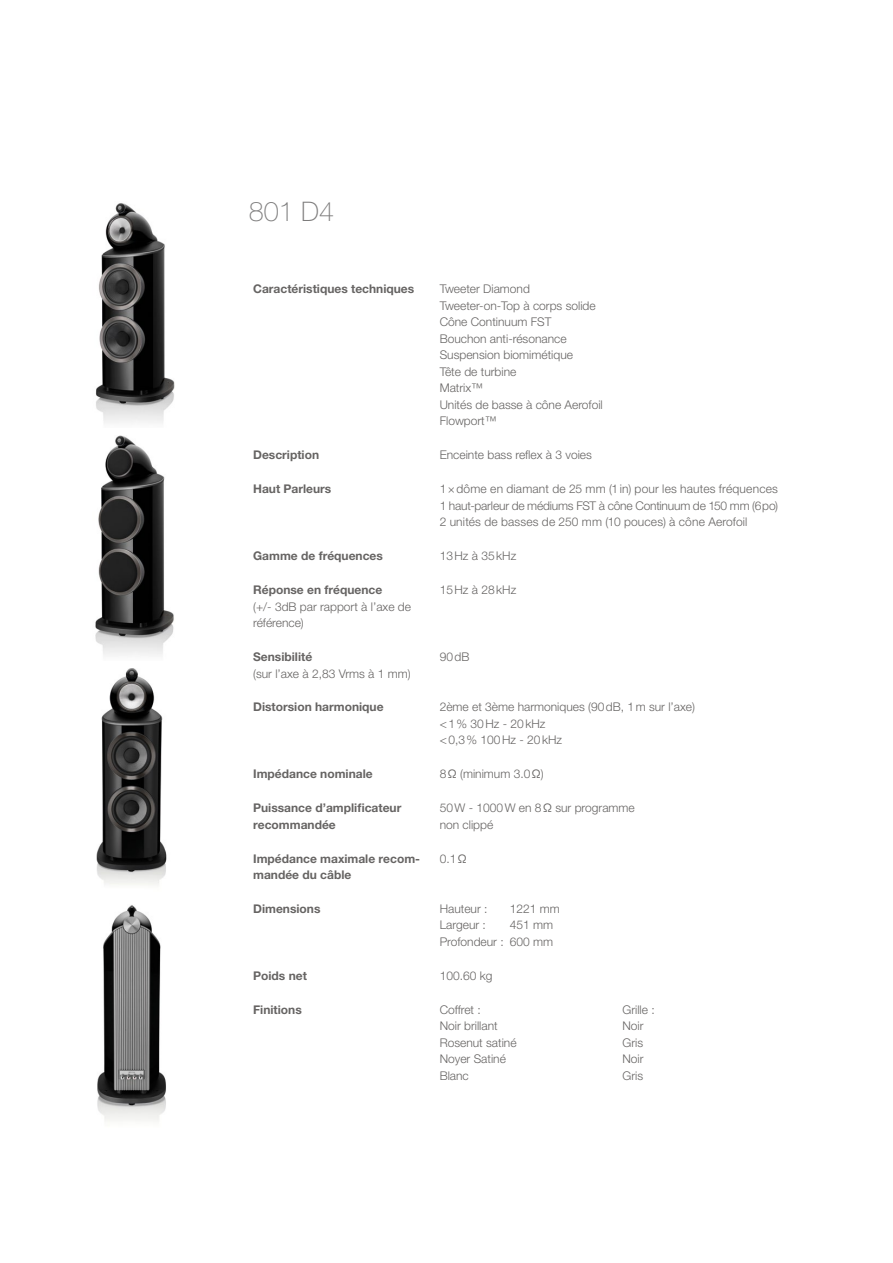
<style>
.page{position:relative;width:893px;height:1263px;background:#fff}
.page>*{position:absolute;margin:0;border:0;box-sizing:border-box;transform-origin:0 0}
.t1{font:100 27px "Helvetica Neue LTW1 G";color:#7d7c7c}
.t2{font:300 12px/16.5px "Helvetica Neue LT Pro";color:#666463}
.t3{font:700 12px/16.5px "Helvetica Neue LT Pro";color:#666463}
</style>
<div class="page">
<img style="left:95px;top:203px;width:80px;height:220px">
<img style="left:95px;top:436px;width:79px;height:219px">
<img style="left:96px;top:668px;width:71px;height:217px">
<img style="left:97px;top:905px;width:69px;height:217px">
<h1 class="t1" style="left:249px;top:196px;width:87px">801 D4</h1>
<p class="t3" style="left:253px;top:281px;width:163px">Caractéristiques techniques</p>
<p class="t2" style="left:440px;top:281px;width:165px">Tweeter Diamond<br>Tweeter-on-Top à corps solide<br>Cône Continuum FST<br>Bouchon anti-résonance<br>Suspension biomimétique<br>Tête de turbine<br>Matrix™<br>Unités de basse à cône Aerofoil<br>Flowport™</p>
<p class="t3" style="left:253px;top:447px;width:67px">Description</p>
<p class="t2" style="left:440px;top:447px;width:154px">Enceinte bass reflex à 3 voies</p>
<p class="t3" style="left:253px;top:481px;width:80px">Haut Parleurs</p>
<p class="t2" style="left:440px;top:481px;width:340px;text-align:justify">1×dôme en diamant de 25 mm (1in) pour les hautes fréquences 1 haut-parleur de médiums FST à cône Continuum de 150 mm (6po)<br>2 unités de basses de 250 mm (10 pouces) à cône Aerofoil</p>
<p class="t3" style="left:253px;top:547px;width:131px">Gamme de fréquences</p>
<p class="t2" style="left:440px;top:547px;width:78px">13Hz à 35kHz</p>
<p class="t3" style="left:253px;top:581px;width:131px">Réponse en fréquence</p>
<p class="t2" style="left:253px;top:598px;width:159px">(+/- 3dB par rapport à l’axe de référence)</p>
<p class="t2" style="left:440px;top:581px;width:78px">15Hz à 28kHz</p>
<p class="t3" style="left:253px;top:648px;width:61px">Sensibilité</p>
<p class="t2" style="left:253px;top:665px;width:159px">(sur l’axe à 2,83 Vrms à 1 mm)</p>
<p class="t2" style="left:440px;top:648px;width:31px">90dB</p>
<p class="t3" style="left:253px;top:699px;width:132px">Distorsion harmonique</p>
<p class="t2" style="left:440px;top:699px;width:257px">2ème et 3ème harmoniques (90dB, 1m sur l’axe) &lt;1% 30Hz - 20kHz<br>&lt;0,3% 100Hz - 20kHz</p>
<p class="t3" style="left:253px;top:765px;width:121px">Impédance nominale</p>
<p class="t2" style="left:440px;top:765px;width:106px">8Ω (minimum 3.0Ω)</p>
<p class="t3" style="left:253px;top:799px;width:150px">Puissance d’amplificateur recommandée</p>
<p class="t2" style="left:440px;top:799px;width:197px">50W - 1000W en 8Ω sur programme non clippé</p>
<p class="t3" style="left:253px;top:850px;width:168px">Impédance maximale recom&shy;mandée du câble</p>
<p class="t2" style="left:440px;top:850px;width:29px">0.1Ω</p>
<p class="t3" style="left:253px;top:900px;width:69px">Dimensions</p>
<p class="t2" style="left:440px;top:900px;width:49px">Hauteur :</p>
<p class="t2" style="left:510px;top:900px;width:52px">1221 mm</p>
<p class="t2" style="left:440px;top:917px;width:48px">Largeur :</p>
<p class="t2" style="left:440px;top:917px;width:115px;text-align:right">451 mm<br>Profondeur : 600 mm</p>
<p class="t3" style="left:253px;top:967px;width:55px">Poids net</p>
<p class="t2" style="left:440px;top:967px;width:54px">100.60 kg</p>
<p class="t3" style="left:253px;top:1001px;width:50px">Finitions</p>
<p class="t2" style="left:440px;top:1001px;width:78px">Coffret :<br>Noir brillant<br>Rosenut satiné<br>Noyer Satiné<br>Blanc</p>
<p class="t2" style="left:622px;top:1001px;width:34px">Grille :<br>Noir<br>Gris<br>Noir<br>Gris</p>
</div>
